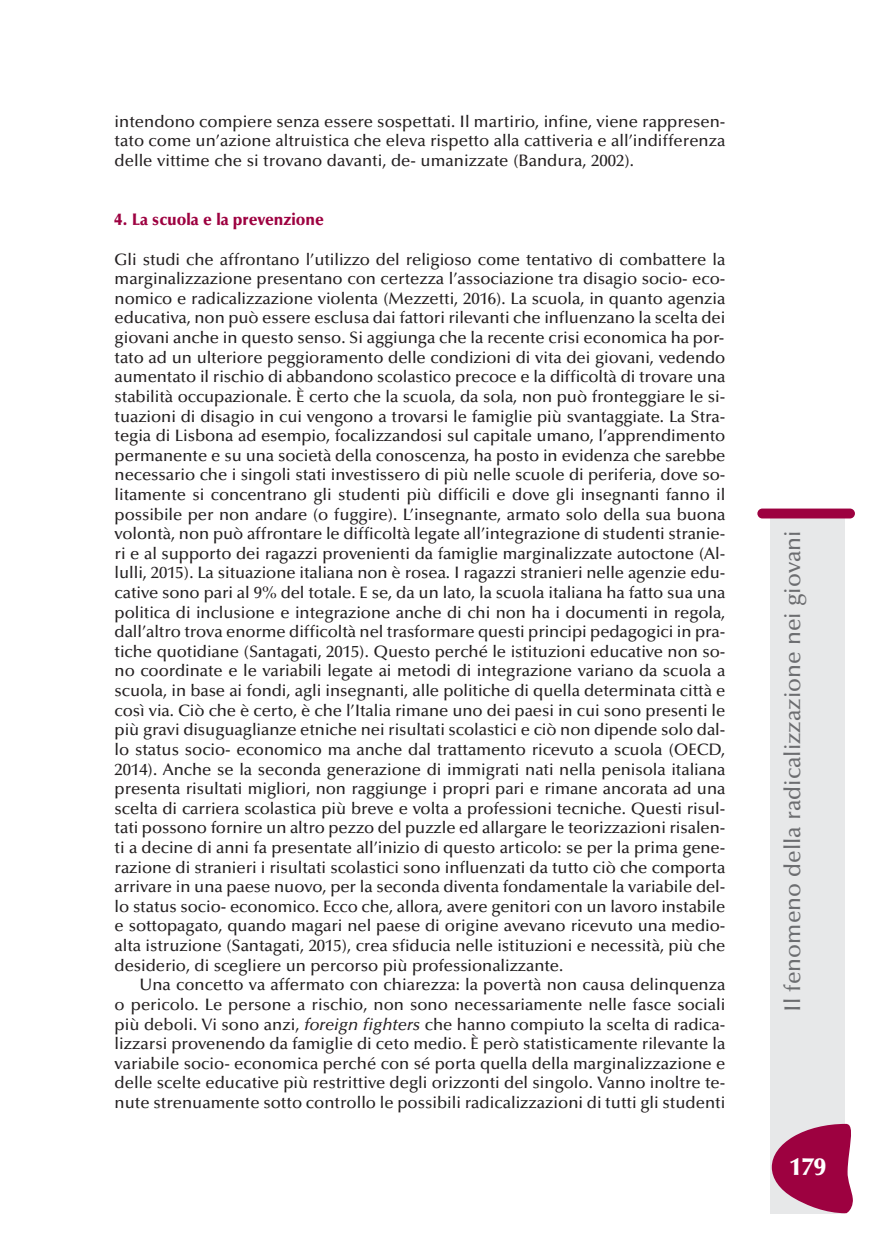
<style>
.page{position:relative;width:869px;height:1241px;background:#fff}
.page>*{position:absolute;margin:0;border:0;box-sizing:border-box;transform-origin:0 0}
.t1{font:900 24.5px "Optima";color:#fff}
.t2{font:500 22.75px "Optima";color:#6c6d70}
.t3{font:500 16.62px/19.6px "Optima";color:#231f20;text-align:justify}
.t4{font:900 16.62px "Optima";color:#9d0140;scale:.95 1}
.s1{font-style:italic}
</style>
<div class="page">
<div style="left:770px;top:516px;width:74px;height:697px;background:#e7e8e9"></div>
<div style="left:757px;top:508px;width:97px;height:10px;background:#9d0140;border-radius:5px"></div>
<svg style="left:771px;top:1123px;width:82px;height:89px"></svg>
<p class="t3" style="left:115px;top:113px;width:612px">intendono compiere senza essere sospettati. Il martirio, infine, viene rappresen&shy;tato come un’azione altruistica che eleva rispetto alla cattiveria e all’indifferenza delle vittime che si trovano davanti, de- umanizzate (Bandura, 2002).</p>
<p class="t4" style="left:115px;top:212px;width:222px">4. La scuola e la prevenzione</p>
<p class="t3" style="left:115px;top:251px;width:612px">Gli studi che affrontano l’utilizzo del religioso come tentativo di combattere la marginalizzazione presentano con certezza l’associazione tra disagio socio- eco&shy;nomico e radicalizzazione violenta (Mezzetti, 2016). La scuola, in quanto agenzia educativa, non può essere esclusa dai fattori rilevanti che influenzano la scelta dei giovani anche in questo senso. Si aggiunga che la recente crisi economica ha por&shy;tato ad un ulteriore peggioramento delle condizioni di vita dei giovani, vedendo aumentato il rischio di abbandono scolastico precoce e la difficoltà di trovare una stabilità occupazionale. È certo che la scuola, da sola, non può fronteggiare le si&shy;tuazioni di disagio in cui vengono a trovarsi le famiglie più svantaggiate. La Stra&shy;tegia di Lisbona ad esempio, focalizzandosi sul capitale umano, l’apprendimento permanente e su una società della conoscenza, ha posto in evidenza che sarebbe necessario che i singoli stati investissero di più nelle scuole di periferia, dove so&shy;litamente si concentrano gli studenti più difficili e dove gli insegnanti fanno il possibile per non andare (o fuggire). L’insegnante, armato solo della sua buona volontà, non può affrontare le difficoltà legate all’integrazione di studenti stranie&shy;ri e al supporto dei ragazzi provenienti da famiglie marginalizzate autoctone (Al&shy;lulli, 2015). La situazione italiana non è rosea. I ragazzi stranieri nelle agenzie edu&shy;cative sono pari al 9% del totale. E se, da un lato, la scuola italiana ha fatto sua una politica di inclusione e integrazione anche di chi non ha i documenti in regola, dall’altro trova enorme difficoltà nel trasformare questi principi pedagogici in pra&shy;tiche quotidiane (Santagati, 2015). Questo perché le istituzioni educative non so&shy;no coordinate e le variabili legate ai metodi di integrazione variano da scuola a scuola, in base ai fondi, agli insegnanti, alle politiche di quella determinata città e così via. Ciò che è certo, è che l’Italia rimane uno dei paesi in cui sono presenti le più gravi disuguaglianze etniche nei risultati scolastici e ciò non dipende solo dal&shy;lo status socio- economico ma anche dal trattamento ricevuto a scuola (OECD, 2014). Anche se la seconda generazione di immigrati nati nella penisola italiana presenta risultati migliori, non raggiunge i propri pari e rimane ancorata ad una scelta di carriera scolastica più breve e volta a professioni tecniche. Questi risul&shy;tati possono fornire un altro pezzo del puzzle ed allargare le teorizzazioni risalen&shy;ti a decine di anni fa presentate all’inizio di questo articolo: se per la prima gene&shy;razione di stranieri i risultati scolastici sono influenzati da tutto ciò che comporta arrivare in una paese nuovo, per la seconda diventa fondamentale la variabile del&shy;lo status socio- economico. Ecco che, allora, avere genitori con un lavoro instabile e sottopagato, quando magari nel paese di origine avevano ricevuto una medio&shy;alta istruzione (Santagati, 2015), crea sfiducia nelle istituzioni e necessità, più che desiderio, di scegliere un percorso più professionalizzante.</p>
<p class="t3" style="left:115px;top:976px;width:612px;text-indent:25px">Una concetto va affermato con chiarezza: la povertà non causa delinquenza o pericolo. Le persone a rischio, non sono necessariamente nelle fasce sociali più deboli. Vi sono anzi, <span class="s1">foreign fighters</span> che hanno compiuto la scelta di radica&shy;lizzarsi provenendo da famiglie di ceto medio. È però statisticamente rilevante la variabile socio- economica perché con sé porta quella della marginalizzazione e delle scelte educative più restrittive degli orizzonti del singolo. Vanno inoltre te&shy;nute strenuamente sotto controllo le possibili radicalizzazioni di tutti gli studenti</p>
<h2 class="t2" style="left:783px;top:1011px;width:482px;rotate:-90deg">Il fenomeno della radicalizzazione nei giovani</h2>
<h1 class="t1" style="left:789px;top:1156px;width:38px">179</h1>
</div>
